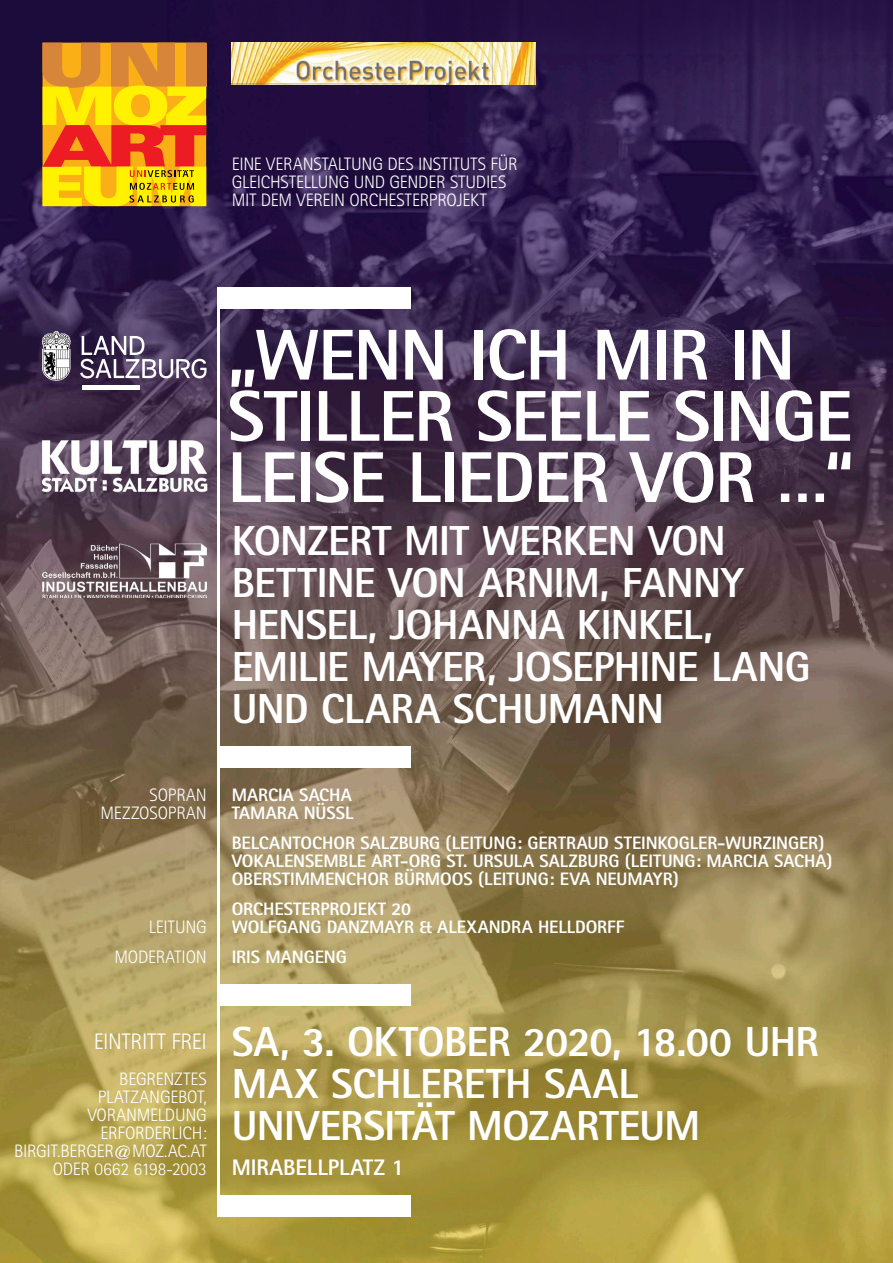
<style>
.page{position:relative;width:893px;height:1263px;background:#fff}
.page>*{position:absolute;margin:0;border:0;box-sizing:border-box;transform-origin:0 0}
.t1{font:800 72px/61.2px "Rotis Sans Serif";letter-spacing:-.02em;color:#fff}
.t2{font:800 42px/42px "Rotis Sans Serif";letter-spacing:-.015em;color:#fff}
.t3{font:800 22.5px "Rotis Sans Serif";color:#fff}
.t4{font:300 22.5px "Rotis Sans Serif";letter-spacing:-.01em;color:#fff}
.t5{font:800 18px/18px "Rotis Sans Serif";letter-spacing:-.005em;color:#fff}
.t6{font:300 18px/18px "Rotis Sans Serif";letter-spacing:-.015em;color:#fff;text-align:right}
</style>
<div class="page">
<img style="left:0;top:0;width:236px;height:457px">
<img style="left:236px;top:0;width:657px;height:53px">
<img style="left:526px;top:53px;width:367px;height:1210px">
<img style="left:236px;top:85px;width:290px;height:1178px">
<img style="left:0;top:457px;width:52px;height:806px">
<img style="left:210px;top:457px;width:27px;height:806px">
<img style="left:52px;top:497px;width:158px;height:67px">
<img style="left:184px;top:564px;width:26px;height:699px">
<img style="left:52px;top:598px;width:132px;height:665px">
<hr style="left:218px;top:287px;width:2px;height:930px;background:#fff">
<div style="left:219px;top:1196px;width:191px;height:21px;background:#fff"></div>
<svg style="left:43px;top:43px;width:163px;height:163px;background:#efa116"></svg>
<div style="left:219px;top:746px;width:191px;height:21px;background:#fff"></div>
<div style="left:219px;top:984px;width:191px;height:21px;background:#fff"></div>
<div style="left:219px;top:287px;width:191px;height:22px;background:#fff"></div>
<img style="left:232px;top:43px;width:304px;height:42px">
<div style="left:82px;top:385px;width:57px;height:5px;background:#fff"></div>
<svg style="left:80px;top:336px;width:127px;height:42px"></svg>
<svg style="left:42px;top:331px;width:29px;height:50px"></svg>
<img style="left:39px;top:435px;width:171px;height:62px">
<img style="left:43px;top:543px;width:163px;height:55px">
<p class="t6" style="left:232px;top:155px;width:288px;text-align:left">EINE VERANSTALTUNG DES INSTITUTS FÜR<br>GLEICHSTELLUNG UND GENDER STUDIES<br>MIT DEM VEREIN ORCHESTERPROJEKT</p>
<h1 class="t1" style="left:227px;top:324px;width:629px">„WENN ICH MIR IN<br>STILLER SEELE SINGE<br>LEISE LIEDER VOR …“</h1>
<h2 class="t2" style="left:232px;top:519px;width:580px">KONZERT MIT WERKEN VON<br>BETTINE VON ARNIM, FANNY<br>HENSEL, JOHANNA KINKEL,<br>EMILIE MAYER, JOSEPHINE LANG<br>UND CLARA SCHUMANN</h2>
<p class="t6" style="left:100px;top:786px;width:108px">SOPRAN<br>MEZZOSOPRAN</p>
<p class="t6" style="left:114px;top:912px;width:94px;line-height:30px">LEITUNG<br>MODERATION</p>
<p class="t5" style="left:232px;top:785px;width:123px">MARCIA SACHA<br>TAMARA NÜSSL</p>
<p class="t5" style="left:232px;top:833px;width:602px">BELCANTOCHOR SALZBURG (LEITUNG: GERTRAUD STEINKOGLER-WURZINGER)<br>VOKALENSEMBLE ART-ORG ST. URSULA SALZBURG (LEITUNG: MARCIA SACHA)<br>OBERSTIMMENCHOR BÜRMOOS (LEITUNG: EVA NEUMAYR)</p>
<p class="t5" style="left:232px;top:899px;width:394px">ORCHESTERPROJEKT 20<br>WOLFGANG DANZMAYR &amp; ALEXANDRA HELLDORFF</p>
<p class="t5" style="left:232px;top:947px;width:117px">IRIS MANGENG</p>
<p class="t4" style="left:94px;top:1028px;width:115px">EINTRITT FREI</p>
<p class="t6" style="left:14px;top:1069px;width:194px">BEGRENZTES<br>PLATZANGEBOT,<br>VORANMELDUNG<br>ERFORDERLICH:<br>BIRGIT.BERGER@MOZ.AC.AT<br>ODER 0662 6198-2003</p>
<h2 class="t2" style="left:232px;top:1020px;width:588px">SA, 3. OKTOBER 2020, 18.00 UHR<br>MAX SCHLERETH SAAL<br>UNIVERSITÄT MOZARTEUM</h2>
<p class="t3" style="left:232px;top:1153px;width:174px">MIRABELLPLATZ 1</p>
</div>
